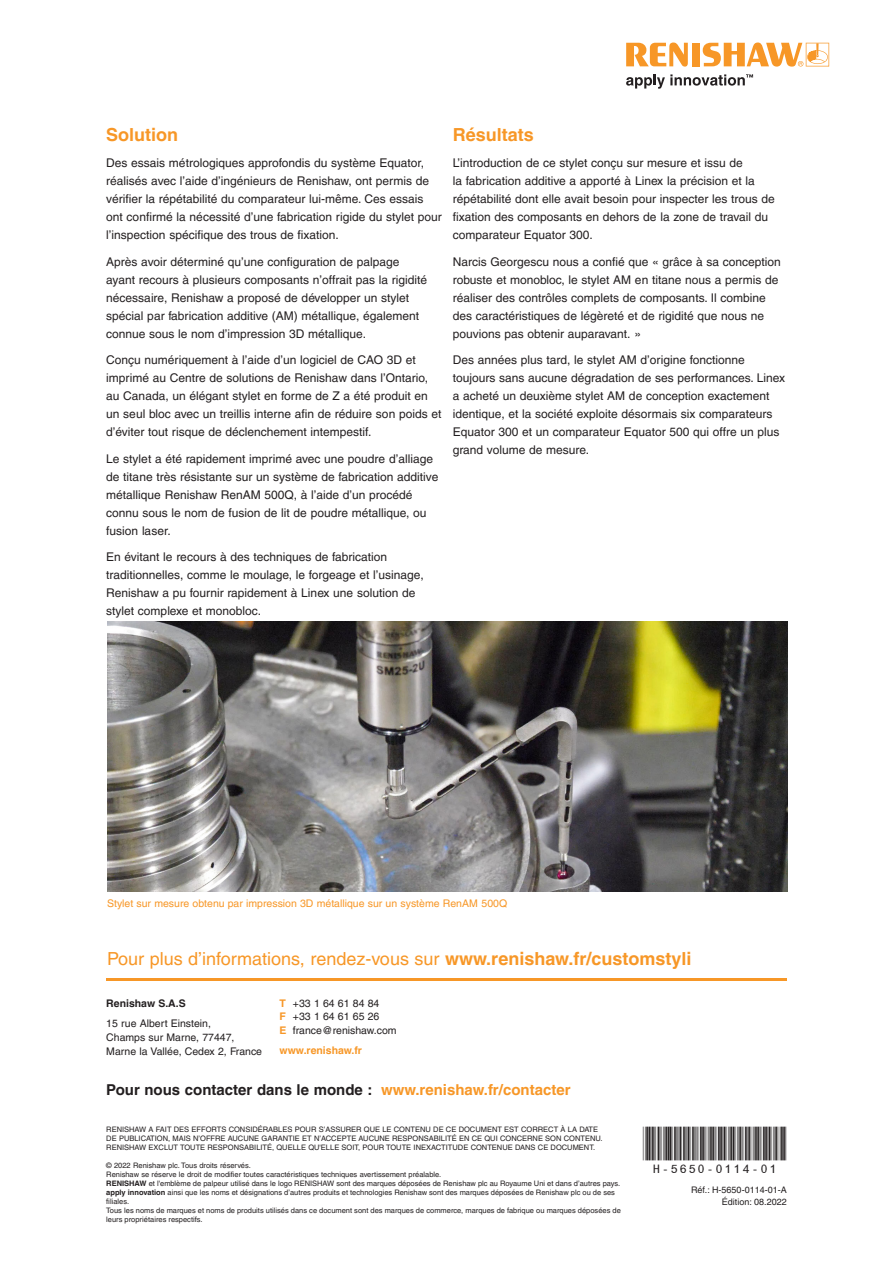
<style>
.page{position:relative;width:893px;height:1263px;background:#fff}
.page>*{position:absolute;margin:0;border:0;box-sizing:border-box;transform-origin:0 0}
.t1{font:48px "MBH16 B";color:#231f20}
.Call_to_action{font:18px "Helvetica LT Pro";color:#f79727}
.Main_body_heading_te{font:700 18px "Helvetica LT Pro";color:#f79727}
.Main_body_text_8pt{font:700 18px "Helvetica LT Pro";color:#f79727}
.t2{font:700 15px "Helvetica LT Pro";color:#231f20}
.Main_body_text_8pt-2{font:12px/18px "Helvetica LT Pro";color:#231f20}
.t3{font:10.5px/13.6px "Helvetica LT Pro";color:#231f20}
.Caption_text_7pt{font:10.5px "Helvetica LT Pro";color:#f79727}
.t4{font:700 10.5px "Helvetica LT Pro";color:#f79727}
.t5{font:700 10.5px "Helvetica LT Pro";color:#231f20}
.t6{font:9px/12px "Helvetica LT Pro";color:#231f20;text-align:right}
.t7{font:7.5px/9px "Helvetica LT Pro";color:#231f20}
.s1{font-weight:700}
.s2{color:#f79727}
.s3{font-weight:700;color:#f79727}
</style>
<div class="page">
<svg style="left:626px;top:43px;width:62px;height:24px"></svg>
<div style="left:692px;top:43px;width:8px;height:23px;background:#f79727"></div>
<svg style="left:703px;top:43px;width:126px;height:24px"></svg>
<svg style="left:626px;top:74px;width:127px;height:15px"></svg>
<hr style="left:106px;top:978px;width:681px;height:2px;background:#f79727">
<img style="left:108px;top:622px;width:679px;height:270px">
<p class="Main_body_text_8pt" style="left:106px;top:123px;width:73px">Solution</p>
<p class="Main_body_text_8pt-2" style="left:106px;top:154px;width:337px">Des essais métrologiques approfondis du système Equator, réalisés avec l’aide d’ingénieurs de Renishaw, ont permis de vérifier la répétabilité du comparateur lui-même. Ces essais ont confirmé la nécessité d’une fabrication rigide du stylet pour l’inspection spécifique des trous de fixation.</p>
<p class="Main_body_text_8pt-2" style="left:106px;top:252px;width:322px">Après avoir déterminé qu’une configuration de palpage ayant recours à plusieurs composants n’offrait pas la rigidité nécessaire, Renishaw a proposé de développer un stylet spécial par fabrication additive (AM) métallique, également connue sous le nom d’impression 3D métallique.</p>
<p class="Main_body_text_8pt-2" style="left:106px;top:351px;width:337px">Conçu numériquement à l’aide d’un logiciel de CAO 3D et imprimé au Centre de solutions de Renishaw dans l’Ontario, au Canada, un élégant stylet en forme de Z a été produit en un seul bloc avec un treillis interne afin de réduire son poids et d’éviter tout risque de déclenchement intempestif.</p>
<p class="Main_body_text_8pt-2" style="left:106px;top:449px;width:334px">Le stylet a été rapidement imprimé avec une poudre d’alliage de titane très résistante sur un système de fabrication additive métallique Renishaw RenAM 500Q, à l’aide d’un procédé connu sous le nom de fusion de lit de poudre métallique, ou fusion laser.</p>
<p class="Main_body_text_8pt-2" style="left:106px;top:548px;width:319px">En évitant le recours à des techniques de fabrication traditionnelles, comme le moulage, le forgeage et l’usinage, Renishaw a pu fournir rapidement à Linex une solution de stylet complexe et monobloc.</p>
<p class="Main_body_heading_te" style="left:453px;top:123px;width:83px">Résultats</p>
<p class="Main_body_text_8pt-2" style="left:453px;top:154px;width:323px">L’introduction de ce stylet conçu sur mesure et issu de<br>la fabrication additive a apporté à Linex la précision et la répétabilité dont elle avait besoin pour inspecter les trous de fixation des composants en dehors de la zone de travail du comparateur Equator 300.</p>
<p class="Main_body_text_8pt-2" style="left:453px;top:252px;width:329px">Narcis Georgescu nous a confié que « grâce à sa conception robuste et monobloc, le stylet AM en titane nous a permis de réaliser des contrôles complets de composants. Il combine des caractéristiques de légèreté et de rigidité que nous ne pouvions pas obtenir auparavant. »</p>
<p class="Main_body_text_8pt-2" style="left:453px;top:351px;width:334px">Des années plus tard, le stylet AM d’origine fonctionne toujours sans aucune dégradation de ses performances. Linex a acheté un deuxième stylet AM de conception exactement identique, et la société exploite désormais six comparateurs Equator 300 et un comparateur Equator 500 qui offre un plus grand volume de mesure.</p>
<p class="Caption_text_7pt" style="left:107px;top:897px;width:402px">Stylet sur mesure obtenu par impression 3D métallique sur un système RenAM 500Q</p>
<p class="Call_to_action" style="left:107px;top:948px;width:586px">Pour plus d’informations, rendez-vous sur <span class="s1">www.renishaw.fr/customstyli</span></p>
<p class="t5" style="left:106px;top:997px;width:81px">Renishaw S.A.S</p>
<p class="t3" style="left:106px;top:1017px;width:157px">15 rue Albert Einstein,<br>Champs sur Marne, 77447,<br>Marne la Vallée, Cedex 2, France</p>
<p class="t2" style="left:106px;top:1081px;width:466px">Pour nous contacter dans le monde : <span class="s2">www.renishaw.fr/contacter</span></p>
<p class="t7" style="left:106px;top:1125px;width:498px">RENISHAW A FAIT DES EFFORTS CONSIDÉRABLES POUR S’ASSURER QUE LE CONTENU DE CE DOCUMENT EST CORRECT À LA DATE<br>DE PUBLICATION, MAIS N’OFFRE AUCUNE GARANTIE ET N’ACCEPTE AUCUNE RESPONSABILITÉ EN CE QUI CONCERNE SON CONTENU.<br>RENISHAW EXCLUT TOUTE RESPONSABILITÉ, QUELLE QU'ELLE SOIT, POUR TOUTE INEXACTITUDE CONTENUE DANS CE DOCUMENT.</p>
<p class="t7" style="left:106px;top:1161px;width:516px">© 2022 Renishaw plc. Tous droits réservés.<br>Renishaw se réserve le droit de modifier toutes caractéristiques techniques avertissement préalable.<br><span class="s1">RENISHAW</span> et l'emblème de palpeur utilisé dans le logo RENISHAW sont des marques déposées de Renishaw plc au Royaume Uni et dans d’autres pays. <span class="s1">apply innovation</span> ainsi que les noms et désignations d’autres produits et technologies Renishaw sont des marques déposées de Renishaw plc ou de ses filiales.<br>Tous les noms de marques et noms de produits utilisés dans ce document sont des marques de commerce, marques de fabrique ou marques déposées de leurs propriétaires respectifs.</p>
<p class="t3" style="left:280px;top:996px;width:119px"><span class="s3">T</span> +33 1 64 61 84 84<br><span class="s3">F</span> +33 1 64 61 65 26<br><span class="s3">E</span> france@renishaw.com</p>
<p class="t4" style="left:280px;top:1044px;width:84px">www.renishaw.fr</p>
<h1 class="t1" style="left:643px;top:1128px;width:145px">*H-5650-0114-01*</h1>
<p class="t6" style="left:691px;top:1183px;width:97px">Réf.: H-5650-0114-01-A<br>Édition: 08.2022</p>
</div>
